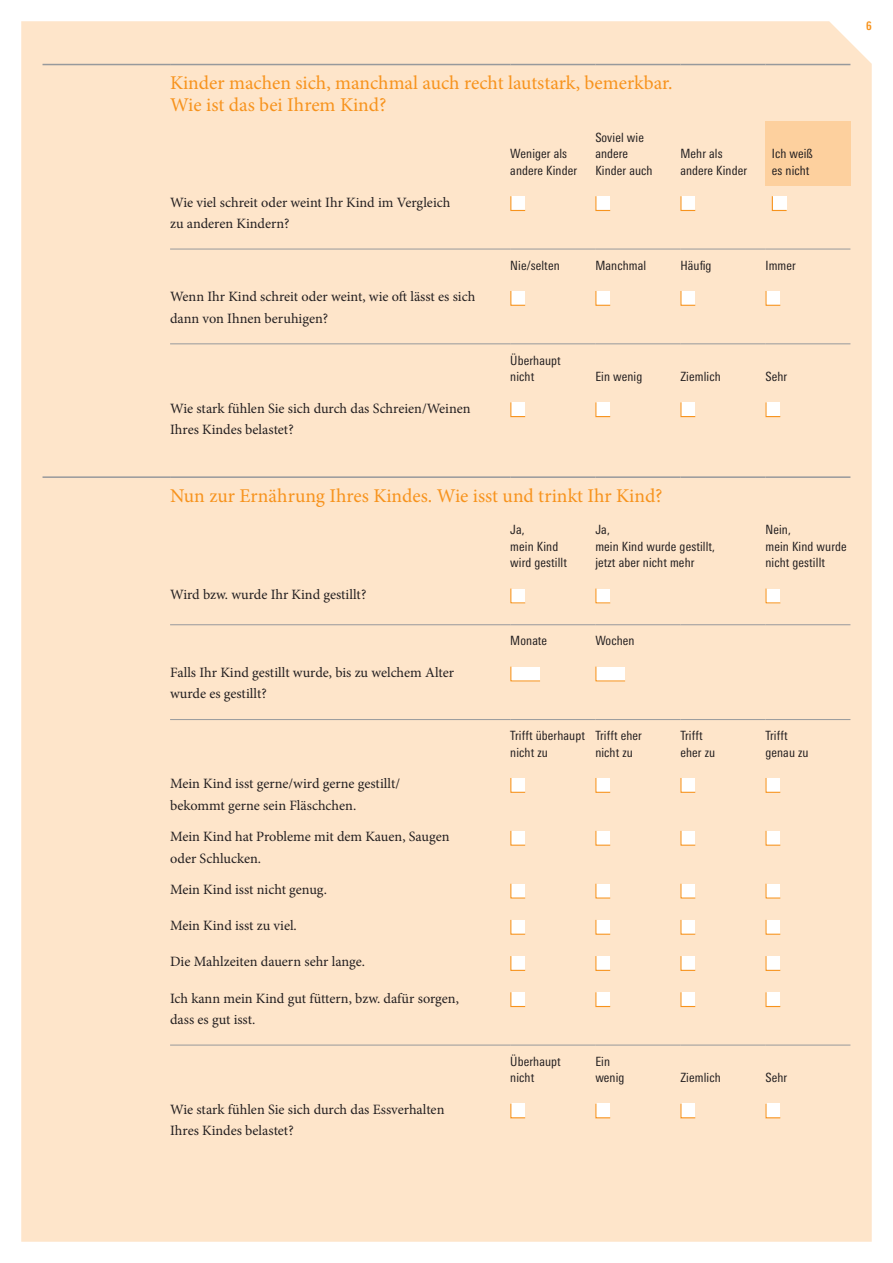
<style>
.page{position:relative;width:893px;height:1263px;background:#fff}
.page>*{position:absolute;margin:0;border:0;box-sizing:border-box;transform-origin:0 0}
.t1{font:19.5px/21.3px "Minion Pro";color:#f7931d}
.t2{font:14.25px/21.3px "Minion Pro";color:#231f20}
.t3{font:condensed 12.75px/16.5px "LT Univers";letter-spacing:.01em;color:#231f20}
.t4{font:700 condensed 12px "LT Univers";color:#f7931d}
</style>
<div class="page">
<div style="left:21px;top:21px;width:851px;height:1221px;background:#fee5ca"></div>
<div style="left:765px;top:121px;width:85px;height:65px;background:#fdd09e"></div>
<hr style="left:170px;top:249px;width:340px;height:1px;background:#97999c">
<hr style="left:510px;top:249px;width:85px;height:1px;background:#97999c">
<hr style="left:595px;top:249px;width:85px;height:1px;background:#97999c">
<hr style="left:680px;top:249px;width:85px;height:1px;background:#97999c">
<hr style="left:765px;top:249px;width:85px;height:1px;background:#97999c">
<hr style="left:170px;top:343px;width:340px;height:1px;background:#97999c">
<hr style="left:510px;top:343px;width:85px;height:1px;background:#97999c">
<hr style="left:595px;top:343px;width:85px;height:1px;background:#97999c">
<hr style="left:680px;top:343px;width:85px;height:1px;background:#97999c">
<hr style="left:765px;top:343px;width:85px;height:1px;background:#97999c">
<hr style="left:43px;top:64px;width:127px;height:1px;background:#97999c">
<hr style="left:170px;top:64px;width:340px;height:1px;background:#97999c">
<hr style="left:510px;top:64px;width:85px;height:1px;background:#97999c">
<hr style="left:595px;top:64px;width:85px;height:1px;background:#97999c">
<hr style="left:680px;top:64px;width:85px;height:1px;background:#97999c">
<hr style="left:765px;top:64px;width:85px;height:1px;background:#97999c">
<svg style="left:510px;top:195px;width:16px;height:17px"></svg>
<svg style="left:595px;top:195px;width:16px;height:17px"></svg>
<svg style="left:680px;top:195px;width:16px;height:17px"></svg>
<svg style="left:771px;top:195px;width:17px;height:17px"></svg>
<svg style="left:510px;top:290px;width:16px;height:16px"></svg>
<svg style="left:595px;top:290px;width:16px;height:16px"></svg>
<svg style="left:680px;top:290px;width:16px;height:16px"></svg>
<svg style="left:765px;top:290px;width:16px;height:16px"></svg>
<svg style="left:510px;top:401px;width:16px;height:17px"></svg>
<svg style="left:595px;top:401px;width:16px;height:17px"></svg>
<svg style="left:680px;top:401px;width:16px;height:17px"></svg>
<svg style="left:765px;top:401px;width:16px;height:17px"></svg>
<hr style="left:170px;top:624px;width:340px;height:1px;background:#97999c">
<hr style="left:510px;top:624px;width:85px;height:1px;background:#97999c">
<hr style="left:595px;top:624px;width:85px;height:1px;background:#97999c">
<hr style="left:680px;top:624px;width:85px;height:1px;background:#97999c">
<hr style="left:765px;top:624px;width:85px;height:1px;background:#97999c">
<hr style="left:170px;top:719px;width:340px;height:1px;background:#97999c">
<hr style="left:510px;top:719px;width:85px;height:1px;background:#97999c">
<hr style="left:595px;top:719px;width:85px;height:1px;background:#97999c">
<hr style="left:680px;top:719px;width:85px;height:1px;background:#97999c">
<hr style="left:765px;top:719px;width:85px;height:1px;background:#97999c">
<hr style="left:170px;top:1045px;width:340px;height:1px;background:#97999c">
<hr style="left:510px;top:1045px;width:85px;height:1px;background:#97999c">
<hr style="left:595px;top:1045px;width:85px;height:1px;background:#97999c">
<hr style="left:680px;top:1045px;width:85px;height:1px;background:#97999c">
<hr style="left:765px;top:1045px;width:85px;height:1px;background:#97999c">
<hr style="left:43px;top:476px;width:127px;height:2px;background:#97999c">
<hr style="left:170px;top:476px;width:340px;height:2px;background:#97999c">
<hr style="left:510px;top:476px;width:85px;height:2px;background:#97999c">
<hr style="left:595px;top:476px;width:85px;height:2px;background:#97999c">
<hr style="left:680px;top:476px;width:85px;height:2px;background:#97999c">
<hr style="left:765px;top:476px;width:85px;height:2px;background:#97999c">
<svg style="left:510px;top:587px;width:16px;height:17px"></svg>
<svg style="left:595px;top:587px;width:16px;height:17px"></svg>
<svg style="left:765px;top:587px;width:16px;height:17px"></svg>
<svg style="left:510px;top:665px;width:31px;height:17px"></svg>
<svg style="left:595px;top:665px;width:31px;height:17px"></svg>
<svg style="left:510px;top:777px;width:16px;height:16px"></svg>
<svg style="left:595px;top:777px;width:16px;height:16px"></svg>
<svg style="left:680px;top:777px;width:16px;height:16px"></svg>
<svg style="left:765px;top:777px;width:16px;height:16px"></svg>
<svg style="left:510px;top:830px;width:16px;height:16px"></svg>
<svg style="left:595px;top:830px;width:16px;height:16px"></svg>
<svg style="left:680px;top:830px;width:16px;height:16px"></svg>
<svg style="left:765px;top:830px;width:16px;height:16px"></svg>
<svg style="left:510px;top:883px;width:16px;height:16px"></svg>
<svg style="left:595px;top:883px;width:16px;height:16px"></svg>
<svg style="left:680px;top:883px;width:16px;height:16px"></svg>
<svg style="left:765px;top:883px;width:16px;height:16px"></svg>
<svg style="left:510px;top:919px;width:16px;height:16px"></svg>
<svg style="left:595px;top:919px;width:16px;height:16px"></svg>
<svg style="left:680px;top:919px;width:16px;height:16px"></svg>
<svg style="left:765px;top:919px;width:16px;height:16px"></svg>
<svg style="left:510px;top:955px;width:16px;height:16px"></svg>
<svg style="left:595px;top:955px;width:16px;height:16px"></svg>
<svg style="left:680px;top:955px;width:16px;height:16px"></svg>
<svg style="left:765px;top:955px;width:16px;height:16px"></svg>
<svg style="left:510px;top:991px;width:16px;height:17px"></svg>
<svg style="left:595px;top:991px;width:16px;height:17px"></svg>
<svg style="left:680px;top:991px;width:16px;height:17px"></svg>
<svg style="left:765px;top:991px;width:16px;height:17px"></svg>
<svg style="left:510px;top:1102px;width:16px;height:17px"></svg>
<svg style="left:595px;top:1102px;width:16px;height:17px"></svg>
<svg style="left:680px;top:1102px;width:16px;height:17px"></svg>
<svg style="left:765px;top:1102px;width:16px;height:17px"></svg>
<h1 class="t1" style="left:170px;top:73px;width:504px">Kinder machen sich, manchmal auch recht lautstark, bemerkbar.<br>Wie ist das bei Ihrem Kind?</h1>
<p class="t3" style="left:510px;top:146px;width:68px">Weniger als andere Kinder</p>
<p class="t3" style="left:595px;top:129px;width:59px">Soviel wie andere<br>Kinder auch</p>
<p class="t2" style="left:170px;top:191px;width:282px">Wie viel schreit oder weint Ihr Kind im Vergleich zu anderen Kindern?</p>
<p class="t3" style="left:680px;top:146px;width:68px">Mehr als andere Kinder</p>
<p class="t3" style="left:772px;top:146px;width:43px">Ich weiß es nicht</p>
<p class="t2" style="left:170px;top:286px;width:307px">Wenn Ihr Kind schreit oder weint, wie oft lässt es sich dann von Ihnen beruhigen?</p>
<p class="t2" style="left:170px;top:397px;width:302px">Wie stark fühlen Sie sich durch das Schreien/Weinen<br>Ihres Kindes belastet?</p>
<p class="t3" style="left:510px;top:257px;width:51px">Nie/selten</p>
<p class="t3" style="left:595px;top:257px;width:52px">Manchmal</p>
<p class="t3" style="left:680px;top:257px;width:33px">Häufig</p>
<p class="t3" style="left:765px;top:257px;width:32px">Immer</p>
<p class="t3" style="left:510px;top:352px;width:52px">Überhaupt nicht</p>
<p class="t3" style="left:595px;top:368px;width:49px">Ein wenig</p>
<p class="t3" style="left:680px;top:368px;width:42px">Ziemlich</p>
<p class="t3" style="left:765px;top:368px;width:23px">Sehr</p>
<p class="t4" style="left:866px;top:18px;width:7px">6</p>
<h1 class="t1" style="left:170px;top:485px;width:494px">Nun zur Ernährung Ihres Kindes. Wie isst und trinkt Ihr Kind?</h1>
<p class="t3" style="left:510px;top:521px;width:58px">Ja,<br>mein Kind wird gestillt</p>
<p class="t3" style="left:595px;top:521px;width:121px">Ja,<br>mein Kind wurde gestillt, jetzt aber nicht mehr</p>
<p class="t3" style="left:765px;top:521px;width:83px">Nein,<br>mein Kind wurde nicht gestillt</p>
<p class="t2" style="left:170px;top:584px;width:198px">Wird bzw. wurde Ihr Kind gestillt?</p>
<p class="t3" style="left:510px;top:633px;width:38px">Monate</p>
<p class="t3" style="left:595px;top:633px;width:41px">Wochen</p>
<p class="t2" style="left:170px;top:662px;width:285px">Falls Ihr Kind gestillt wurde, bis zu welchem Alter wurde es gestillt?</p>
<p class="t3" style="left:510px;top:727px;width:76px">Trifft überhaupt nicht zu</p>
<p class="t3" style="left:595px;top:727px;width:48px">Trifft eher nicht zu</p>
<p class="t3" style="left:680px;top:727px;width:36px">Trifft eher zu</p>
<p class="t3" style="left:765px;top:727px;width:45px">Trifft genau zu</p>
<p class="t2" style="left:170px;top:773px;width:231px">Mein Kind isst gerne/wird gerne gestillt/ bekommt gerne sein Fläschchen.</p>
<p class="t2" style="left:170px;top:826px;width:281px">Mein Kind hat Probleme mit dem Kauen, Saugen oder Schlucken.</p>
<p class="t2" style="left:170px;top:879px;width:158px">Mein Kind isst nicht genug.</p>
<p class="t2" style="left:170px;top:915px;width:128px">Mein Kind isst zu viel.</p>
<p class="t2" style="left:170px;top:951px;width:196px">Die Mahlzeiten dauern sehr lange.</p>
<p class="t2" style="left:170px;top:987px;width:290px">Ich kann mein Kind gut füttern, bzw. dafür sorgen, dass es gut isst.</p>
<p class="t3" style="left:510px;top:1053px;width:52px">Überhaupt nicht</p>
<p class="t3" style="left:595px;top:1053px;width:31px">Ein wenig</p>
<p class="t3" style="left:680px;top:1069px;width:42px">Ziemlich</p>
<p class="t3" style="left:765px;top:1069px;width:23px">Sehr</p>
<p class="t2" style="left:170px;top:1099px;width:276px">Wie stark fühlen Sie sich durch das Essverhalten<br>Ihres Kindes belastet?</p>
</div>
